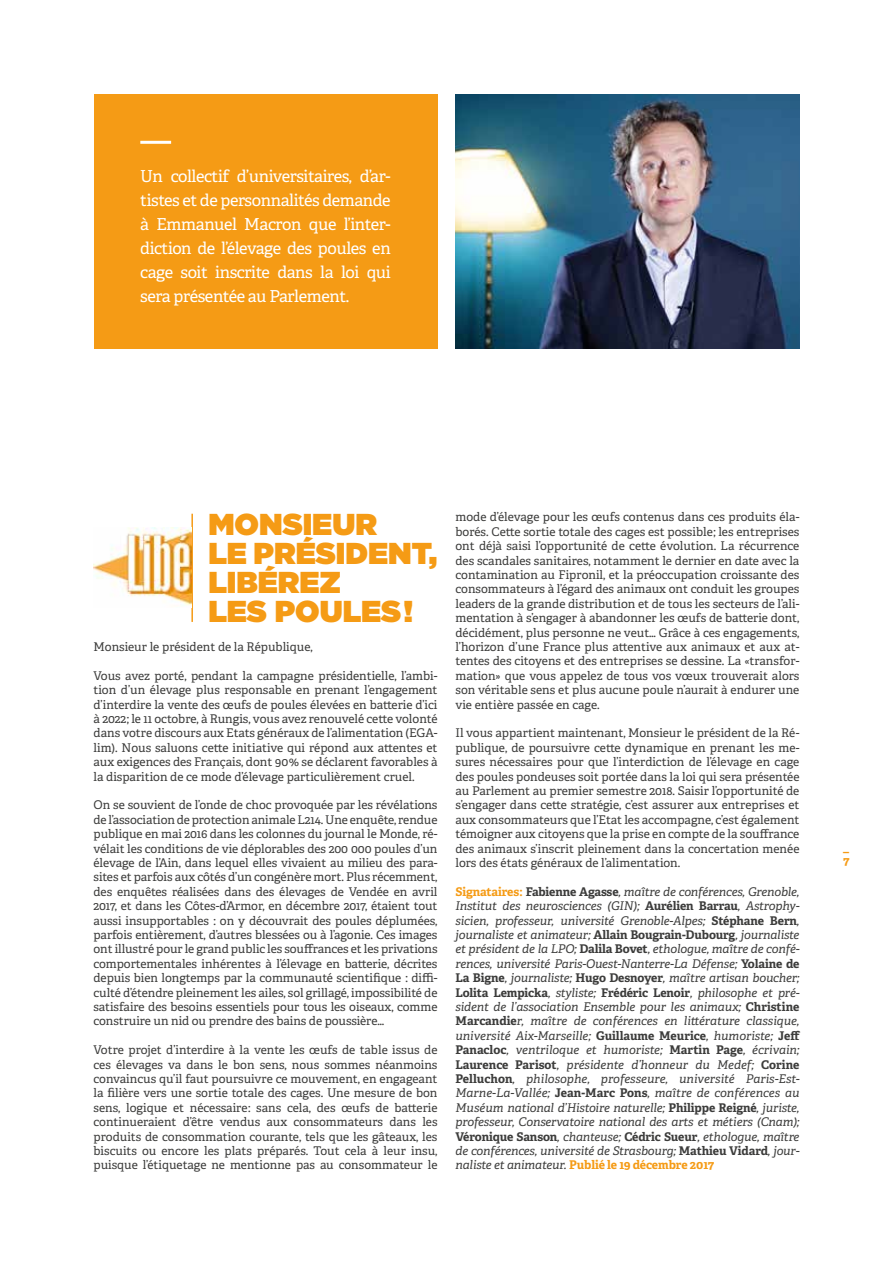
<style>
.page{position:relative;width:893px;height:1263px;background:#fff}
.page>*{position:absolute;margin:0;border:0;box-sizing:border-box;transform-origin:0 0}
.t1{font:900 30.15px/29px "Gotham";color:#f59b15}
.t2{font:16.5px/24px "Adelle";letter-spacing:-.025em;color:#fff;text-align:justify}
.t3{font:12px/14.4px "Adelle";color:#3c3c3b;text-align:justify}
.t4{font:italic 12px/14.4px "Adelle";letter-spacing:-.01em;color:#3c3c3b;text-align:justify}
.t5{font:700 12px/14.4px "Adelle";color:#f59b15}
.s1{font-weight:700;font-style:normal;color:#f59b15}
.s2{font-weight:700;font-style:normal}
</style>
<div class="page">
<div style="left:94px;top:94px;width:343px;height:254px;background:#f59b15"></div>
<hr style="left:140px;top:141px;width:31px;height:3px;background:#fff">
<hr style="left:191px;top:514px;width:2px;height:108px;background:#f59b15">
<img style="left:94px;top:528px;width:97px;height:77px">
<img style="left:455px;top:94px;width:344px;height:254px">
<h2 class="t2" style="left:140px;top:164px;width:252px">Un collectif d’universitaires, d’ar&shy;tistes et de personnalités demande à Emmanuel Macron que l’inter&shy;diction de l’élevage des poules en cage soit inscrite dans la loi qui sera présentée au Parlement.</h2>
<h1 class="t1" style="left:208px;top:509px;width:231px">MONSIEUR<br>LE PRÉSIDENT,<br>LIBÉREZ<br>LES POULES !</h1>
<p class="t3" style="left:94px;top:640px;width:221px">Monsieur le président de la République,</p>
<p class="t3" style="left:94px;top:668px;width:345px">Vous avez porté, pendant la campagne présidentielle, l’ambi&shy;tion d’un élevage plus responsable en prenant l’engagement d’interdire la vente des œufs de poules élevées en bat-terie d’ici à 2022; le 11 octobre, à Rungis, vous avez renouvelé cette volonté dans votre discours aux Etats généraux de l’alimentation (EGA&shy;lim). Nous saluons cette initiative qui répond aux attentes et aux exigences des Français, dont 90% se déclarent favorables à la disparition de ce mode d’élevage particulièrement cruel.</p>
<p class="t3" style="left:94px;top:798px;width:345px">On se souvient de l’onde de choc provoquée par les révélations de l’association de protection animale L214. Une enquête, rendue publique en mai 2016 dans les colonnes du journal le Monde, ré&shy;vélait les conditions de vie déplorables des 200 000 poules d’un élevage de l’Ain, dans lequel elles vivaient au milieu des para&shy;sites et parfois aux côtés d’un congénère mort. Plus récemment, des enquêtes réalisées dans des élevages de Vendée en avril 2017, et dans les Côtes-d’Armor, en décembre 2017, étaient tout aussi insupportables : on y découvrait des poules déplumées, parfois entièrement, d’autres blessées ou à l’agonie. Ces images ont illustré pour le grand public les souffrances et les privations comportementales inhérentes à l’élevage en batterie, décrites depuis bien longtemps par la communauté scientifique : diffi&shy;culté d’étendre pleinement les ailes, sol grillagé, impossibilité de satisfaire des besoins essentiels pour tous les oiseaux, comme construire un nid ou prendre des bains de poussière…</p>
<p class="t3" style="left:94px;top:1043px;width:345px">Votre projet d’interdire à la vente les œufs de table issus de ces élevages va dans le bon sens, nous sommes néanmoins convaincus qu’il faut poursuivre ce mouvement, en engageant la filière vers une sortie totale des cages. Une mesure de bon sens, logique et nécessaire: sans cela, des œufs de batterie continueraient d’être vendus aux consommateurs dans les produits de consommation courante, tels que les gâteaux, les biscuits ou encore les plats préparés. Tout cela à leur insu, puisque l’étiquetage ne mentionne pas au consommateur le</p>
<p class="t3" style="left:455px;top:510px;width:345px">mode d’élevage pour les œufs contenus dans ces produits éla&shy;borés. Cette sortie totale des cages est possible; les entreprises ont déjà saisi l’opportunité de cette évolution. La récurrence des scandales sanitaires, notamment le dernier en date avec la contamination au Fipronil, et la préoccupation croissante des consommateurs à l’égard des animaux ont conduit les groupes leaders de la grande distribution et de tous les secteurs de l’ali&shy;mentation à s’engager à abandonner les œufs de batterie dont, décidément, plus personne ne veut… Grâce à ces engagements, l’horizon d’une France plus attentive aux animaux et aux at&shy;tentes des citoyens et des entreprises se dessine. La «transfor&shy;mation» que vous appelez de tous vos vœux trouverait alors son véritable sens et plus aucune poule n’aurait à endurer une vie entière passée en cage.</p>
<p class="t3" style="left:455px;top:726px;width:345px">Il vous appartient maintenant, Monsieur le président de la Ré&shy;publique, de poursuivre cette dynamique en prenant les me&shy;sures nécessaires pour que l’interdiction de l’élevage en cage des poules pondeuses soit portée dans la loi qui sera présentée au Parlement au premier semestre 2018. Saisir l’opportunité de s’engager dans cette stratégie, c’est assurer aux entreprises et aux consommateurs que l’Etat les accompagne, c’est également témoigner aux citoyens que la prise en compte de la souffrance des animaux s’inscrit pleinement dans la concertation menée lors des états généraux de l’alimentation.</p>
<p class="t4" style="left:455px;top:884px;width:346px"><span class="s1">Signataires:</span> <span class="s2">Fabienne Agasse</span>, maître de conférences, Grenoble, Institut des neurosciences (GIN); <span class="s2">Aurélien Barrau</span>, Astrophy&shy;sicien, professeur, université Grenoble-Alpes; <span class="s2">Stéphane Bern</span>, journaliste et animateur; <span class="s2">Allain Bougrain-Dubourg</span>, journaliste et président de la LPO; <span class="s2">Dalila Bovet</span>, ethologue, maître de confé&shy;rences, université Paris-Ouest-Nanterre-La Défense; <span class="s2">Yolaine de La Bigne</span>, journaliste; <span class="s2">Hugo Desnoyer</span>, maître artisan boucher; <span class="s2">Lolita Lempicka</span>, styliste; <span class="s2">Frédéric Lenoir</span>, philosophe et pré&shy;sident de l’association Ensemble pour les animaux; <span class="s2">Christine Marcandie</span>r, maître de conférences en littérature classique, université Aix-Marseille; <span class="s2">Guillaume Meurice</span>, humoriste; <span class="s2">Jeff Panacloc</span>, ventriloque et humoriste; <span class="s2">Martin Page</span>, écrivain; <span class="s2">Laurence Parisot</span>, présidente d’honneur du Medef; <span class="s2">Corine Pelluchon</span>, philosophe, professeure, université Paris-Est-Marne-La-Vallée; <span class="s2">Jean-Marc Pons</span>, maître de conférences au Muséum national d’Histoire naturelle; <span class="s2">Philippe Reigné</span>, juriste, professeur, Conservatoire national des arts et métiers (Cnam); <span class="s2">Véronique Sanson</span>, chanteuse; <span class="s2">Cédric Sueur</span>, ethologue, maître de conférences, université de Strasbourg; <span class="s2">Mathieu Vidard</span>, jour&shy;naliste et animateur. <span class="s1">Publié le 19 décembre 2017</span></p>
<p class="t5" style="left:843px;top:840px;width:8px">_<br>7</p>
</div>
